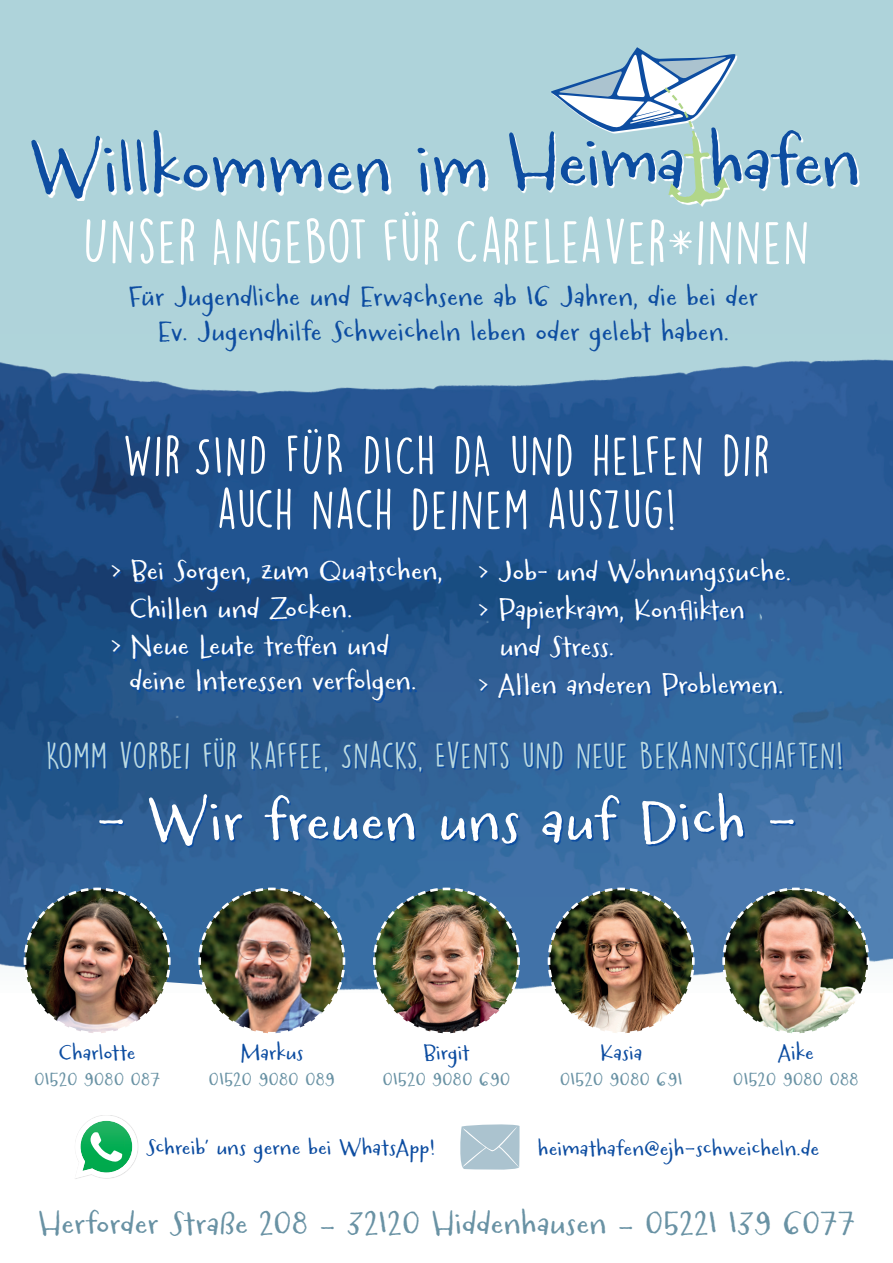
<style>
.page{position:relative;width:893px;height:1263px;background:#fff}
.page>*{position:absolute;margin:0;border:0;box-sizing:border-box;transform-origin:0 0}
.t1{font:59.03px "Carrotflower";letter-spacing:.03em;color:#fff}
.t2{font:56.25px "DK Lemon Yellow Sun";letter-spacing:.025em;color:#fff}
.t3{font:50.25px/54px "DK Lemon Yellow Sun";letter-spacing:.03em;color:#fff;text-align:center}
.t4{font:33px "DK Lemon Yellow Sun";letter-spacing:.02em;color:#bcdae0}
.t5{font:31.5px "Carrotflower";letter-spacing:.03em;color:#6992a4}
.t6{font:27.75px "Carrotflower";letter-spacing:.025em;color:#fff}
.t7{font:27.75px/35.2px "Carrotflower";letter-spacing:.03em;color:#0d4da1;text-align:center}
.t8{font:21.45px "Carrotflower";letter-spacing:.03em;color:#0d4da1}
.t9{font:21.15px "Carrotflower";letter-spacing:.03em;color:#0d4da1}
.t10{font:18px "Carrotflower";letter-spacing:.03em;color:#6992a4}
.s1{font-family:"Carrotflower"}
</style>
<div class="page">
<div style="left:0;top:0;width:893px;height:993px;background:#aed3da"></div>
<img style="left:0;top:359px;width:893px;height:634px">
<svg style="left:460px;top:1124px;width:59px;height:46px;background:#b3c8d3"></svg>
<svg style="left:113px;top:559px;width:330px;height:143px;background:#1f518a"></svg>
<svg style="left:49px;top:739px;width:794px;height:34px;background:#285d97"></svg>
<svg style="left:481px;top:560px;width:310px;height:139px;background:#285b94"></svg>
<div style="left:75px;top:1115px;width:64px;height:64px;background:#231f20;opacity:.2"></div>
<svg style="left:75px;top:1115px;width:63px;height:63px"></svg>
<svg style="left:509px;top:47px;width:348px;height:158px"></svg>
<svg style="left:31px;top:130px;width:454px;height:69px"></svg>
<svg style="left:101px;top:794px;width:694px;height:53px;background:#2f649e"></svg>
<img style="left:22px;top:886px;width:150px;height:147px">
<img style="left:546px;top:886px;width:150px;height:147px">
<img style="left:197px;top:886px;width:150px;height:148px">
<img style="left:372px;top:886px;width:149px;height:148px">
<img style="left:721px;top:886px;width:150px;height:148px">
<h2 class="t2" style="left:83px;top:206px;width:728px">UNSER ANGEBOT FÜR CARELEAVER<span class="s1">*</span>INNEN</h2>
<p class="t7" style="left:129px;top:281px;width:630px">Für Jugendliche und Erwachsene ab 16 Jahren, die bei der<br>Ev. Jugendhilfe Schweicheln leben oder gelebt haben.</p>
<h3 class="t3" style="left:123px;top:428px;width:649px">WIR SIND FÜR DICH DA UND HELFEN DIR<br>AUCH NACH DEINEM AUSZUG!</h3>
<p class="t6" style="left:111px;top:554px;width:333px">&gt; Bei Sorgen, zum Quatschen,</p>
<p class="t6" style="left:130px;top:592px;width:224px">ChiIIen und Zocken.</p>
<p class="t6" style="left:111px;top:629px;width:279px">&gt; Neue Leute treffen und</p>
<p class="t6" style="left:130px;top:665px;width:288px">deine Interessen verfolgen.</p>
<p class="t4" style="left:46px;top:735px;width:799px">KOMM VORBEI FÜR KAFFEE, SNACKS, EVENTS UND NEUE BEKANNTSCHAFTEN!</p>
<p class="t6" style="left:478px;top:555px;width:314px">&gt; Job- und Wohnungssuche.</p>
<p class="t6" style="left:478px;top:593px;width:268px">&gt; Papierkram, Konflikten</p>
<p class="t6" style="left:500px;top:630px;width:115px">und Stress.</p>
<p class="t6" style="left:478px;top:668px;width:306px">&gt; AIIen anderen Problemen.</p>
<h1 class="t1" style="left:97px;top:786px;width:701px">- Wir freuen uns auf Dich –</h1>
<p class="t9" style="left:59px;top:1040px;width:78px">Charlotte</p>
<p class="t10" style="left:34px;top:1069px;width:127px">01520 9080 087</p>
<p class="t9" style="left:240px;top:1040px;width:64px">Markus</p>
<p class="t10" style="left:209px;top:1069px;width:127px">01520 9080 089</p>
<p class="t9" style="left:423px;top:1040px;width:48px">Birgit</p>
<p class="t10" style="left:383px;top:1069px;width:129px">01520 9080 690</p>
<p class="t9" style="left:600px;top:1040px;width:43px">Kasia</p>
<p class="t10" style="left:560px;top:1069px;width:124px">01520 9080 691</p>
<p class="t9" style="left:778px;top:1040px;width:37px">Aike</p>
<p class="t10" style="left:733px;top:1069px;width:127px">01520 9080 088</p>
<p class="t8" style="left:146px;top:1135px;width:290px">Schreib’ uns gerne bei WhatsApp!</p>
<p class="t8" style="left:538px;top:1135px;width:282px">heimathafen@ejh-schweicheln.de</p>
<p class="t5" style="left:38px;top:1205px;width:818px">Herforder Straße 208 - 32120 Hiddenhausen - 05221 139 6077</p>
</div>
